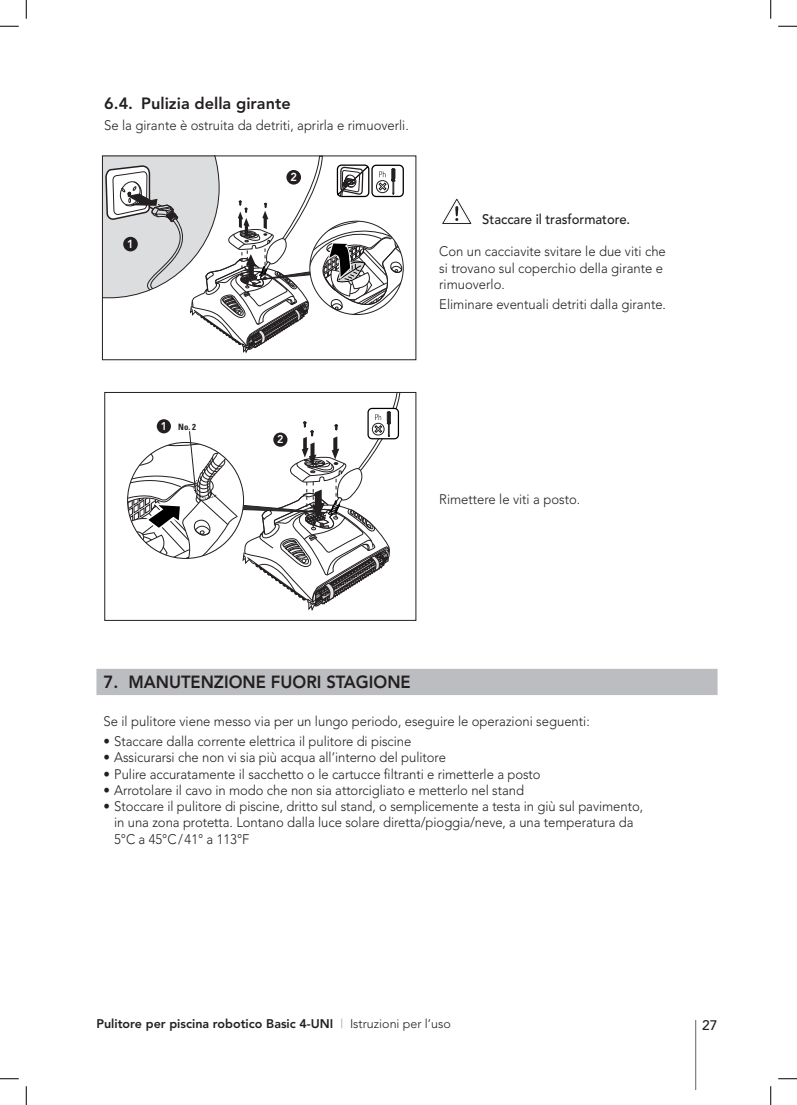
<style>
.page{position:relative;width:797px;height:1105px;background:#fff}
.page>*{position:absolute;margin:0;border:0;box-sizing:border-box;transform-origin:0 0}
.t1{font:800 17.5px "Avenir LT";color:#231f20;scale:.95 1}
.t2{font:800 16.25px "Avenir LT";color:#231f20}
.t3{font:300 13.75px/16.2px "Avenir LT";letter-spacing:-.005em;color:#231f20;scale:.95 1}
.t4{font:500 13.75px "Avenir";letter-spacing:-.005em;color:#231f20;scale:.95 1}
.t5{font:500 13.75px "Avenir LT";color:#231f20}
.t6{font:800 12.5px "Avenir LT";color:#231f20}
.t7{font:800 11.62px "Avenir LT";color:#fff;scale:.95 1}
.t8{font:800 11.25px "Avenir LT";color:#fff;scale:.95 1}
.t9{font:700 condensed 8.75px "Univers";color:#231f20}
.s1{font-family:"Avenir LT";font-weight:800;font-stretch:normal;font-size:11.25px;color:#fff}
.s2{font-weight:400;color:#a8a9ad}
.s3{font-weight:300}
</style>
<div class="page">
<hr style="left:695px;top:1020px;width:1px;height:69px;background:#808285">
<svg style="left:441px;top:198px;width:31px;height:26px"></svg>
<div style="left:371px;top:165px;width:33px;height:32px;border:1px solid #000001;border-radius:4px"></div>
<svg style="left:104px;top:158px;width:299px;height:196px"></svg>
<div style="left:102px;top:156px;width:314px;height:204px;border:1px solid #231f20"></div>
<div style="left:96px;top:669px;width:621px;height:26px;background:#bcbdc0"></div>
<svg style="left:128px;top:394px;width:273px;height:217px"></svg>
<div style="left:273px;top:433px;width:14px;height:14px;background:#231f20;border-radius:50%"></div>
<div style="left:104px;top:392px;width:312px;height:229px;border:1px solid #231f20"></div>
<svg style="left:0;top:25px;width:19px;height:2px"></svg>
<svg style="left:778px;top:25px;width:19px;height:2px"></svg>
<svg style="left:0;top:1078px;width:19px;height:1px"></svg>
<svg style="left:778px;top:1078px;width:19px;height:1px"></svg>
<svg style="left:25px;top:0;width:2px;height:19px"></svg>
<svg style="left:25px;top:1086px;width:2px;height:19px"></svg>
<svg style="left:770px;top:0;width:1px;height:19px"></svg>
<svg style="left:770px;top:1086px;width:1px;height:19px"></svg>
<p class="t2" style="left:104px;top:94px;width:188px">6.4. Pulizia della girante</p>
<p class="t3" style="left:104px;top:117px;width:322px">Se la girante è ostruita da detriti, aprirla e rimuoverli.</p>
<p class="t7" style="left:127px;top:237px;width:8px">1</p>
<p class="t9" style="left:161px;top:421px;width:37px"><span class="s1">1</span> No. 2</p>
<p class="t7" style="left:290px;top:170px;width:8px">2</p>
<p class="t8" style="left:277px;top:433px;width:8px">2</p>
<p class="t4" style="left:482px;top:211px;width:157px">Staccare il trasformatore.</p>
<p class="t3" style="left:439px;top:244px;width:240px">Con un cacciavite svitare le due viti che si trovano sul coperchio della girante e rimuoverlo.</p>
<p class="t3" style="left:439px;top:297px;width:240px">Eliminare eventuali detriti dalla girante.</p>
<p class="t3" style="left:439px;top:491px;width:150px">Rimettere le viti a posto.</p>
<p class="t1" style="left:103px;top:671px;width:325px">7. MANUTENZIONE FUORI STAGIONE</p>
<p class="t3" style="left:103px;top:713px;width:513px">Se il pulitore viene messo via per un lungo periodo, eseguire le operazioni seguenti:</p>
<p class="t3" style="left:103px;top:733px;width:325px">• Staccare dalla corrente elettrica il pulitore di piscine</p>
<p class="t3" style="left:103px;top:749px;width:362px">• Assicurarsi che non vi sia più acqua all’interno del pulitore</p>
<p class="t3" style="left:103px;top:766px;width:461px">• Pulire accuratamente il sacchetto o le cartucce filtranti e rimetterle a posto</p>
<p class="t3" style="left:103px;top:782px;width:444px">• Arrotolare il cavo in modo che non sia attorcigliato e metterlo nel stand</p>
<p class="t3" style="left:114px;top:798px;width:558px;text-indent:-11px">• Stoccare il pulitore di piscine, dritto sul stand, o semplicemente a testa in giù sul pavimento, in una zona protetta. Lontano dalla luce solare diretta/pioggia/neve, a una temperatura da<br>5°C a 45°C/41° a 113°F</p>
<p class="t6" style="left:96px;top:1016px;width:356px">Pulitore per piscina robotico Basic 4-UNI <span class="s2">|</span> <span class="s3">Istruzioni per l’uso</span></p>
<p class="t5" style="left:702px;top:1018px;width:17px">27</p>
</div>
